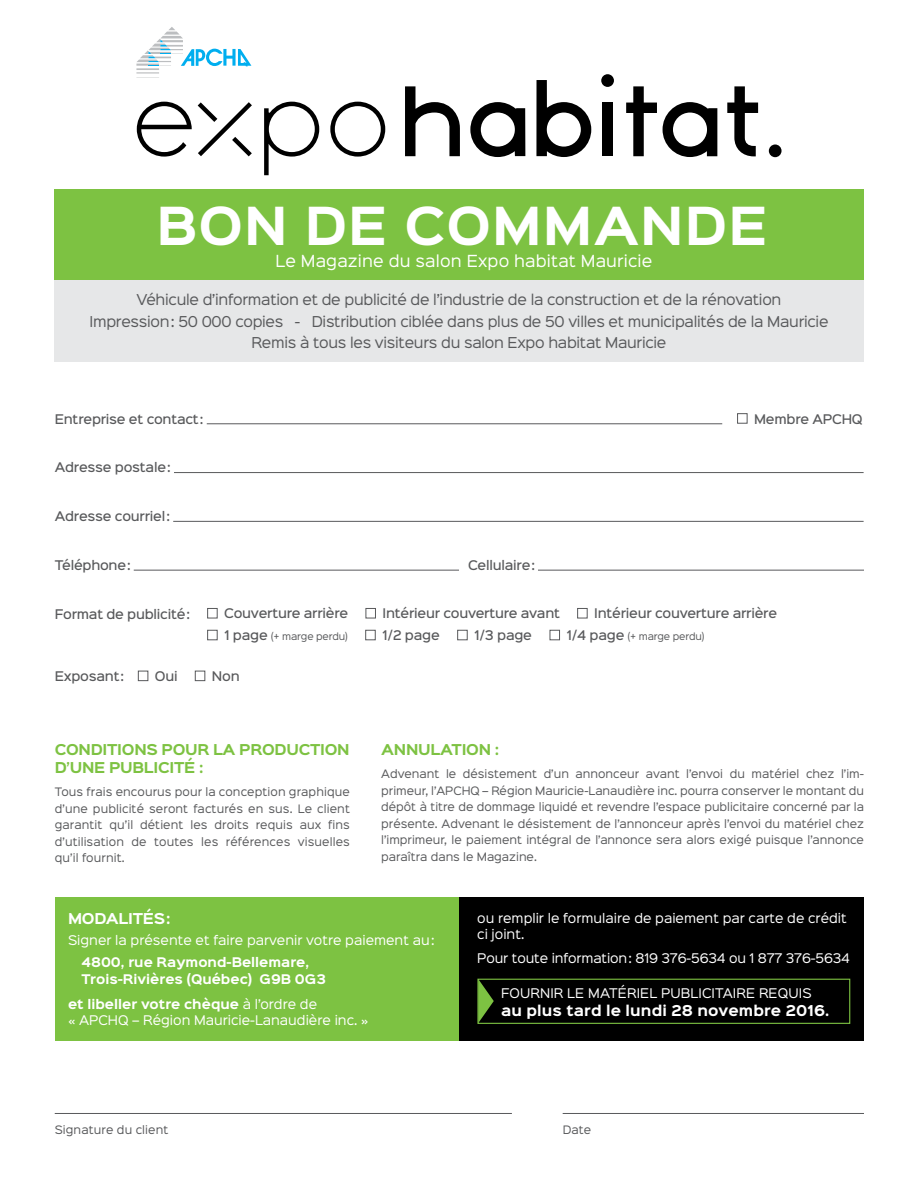
<style>
.page{position:relative;width:918px;height:1188px;background:#fff}
.page>*{position:absolute;margin:0;border:0;box-sizing:border-box;transform-origin:0 0}
.t1{font:700 47.25px "Sinkin Sans 700";letter-spacing:.025em;color:#fff}
.t2{font:15px "Sinkin Sans 400";letter-spacing:.01em;color:#fff}
.t3{font:13.5px/21.8px "Sinkin Sans 400";letter-spacing:-.02em;color:#58595b;text-align:center}
.t4{font:700 13.5px/18px "Sinkin Sans 700";letter-spacing:-.02em;color:#7dc242}
.t5{font:700 13.5px "Sinkin Sans 700";letter-spacing:-.02em;color:#fff}
.t6{font:12px/16.5px "Sinkin Sans 400";color:#fff}
.t7{font:500 12px "Sinkin Sans 500";letter-spacing:-.02em;color:#58595b}
.t8{font:700 12px/16.5px "Sinkin Sans 700";color:#fff}
.t9{font:10.5px/16.5px "Sinkin Sans 400";letter-spacing:.01em;color:#58595b;text-align:justify}
.t10{font:9px "Sinkin Sans 400";color:#58595b}
.s1{font-family:"Sinkin Sans 500";font-weight:500;font-size:12px}
.s2{font-family:"Sinkin Sans 400";font-weight:400}
</style>
<div class="page">
<div style="left:602px;top:102px;width:11px;height:54px;background:#000"></div>
<svg style="left:626px;top:86px;width:31px;height:70px"></svg>
<svg style="left:536px;top:80px;width:55px;height:77px"></svg>
<svg style="left:405px;top:86px;width:55px;height:70px"></svg>
<svg style="left:663px;top:102px;width:54px;height:55px"></svg>
<svg style="left:470px;top:102px;width:55px;height:55px"></svg>
<svg style="left:727px;top:86px;width:31px;height:70px"></svg>
<div style="left:769px;top:144px;width:13px;height:13px;background:#000;border-radius:50%"></div>
<div style="left:601px;top:74px;width:13px;height:13px;background:#000;border-radius:50%"></div>
<svg style="left:330px;top:102px;width:55px;height:55px"></svg>
<svg style="left:198px;top:102px;width:54px;height:54px"></svg>
<svg style="left:137px;top:102px;width:55px;height:55px"></svg>
<svg style="left:264px;top:102px;width:55px;height:73px"></svg>
<svg style="left:136px;top:27px;width:115px;height:47px"></svg>
<div style="left:56px;top:897px;width:409px;height:144px;background:#7dc242"></div>
<div style="left:459px;top:897px;width:405px;height:144px;background:#000"></div>
<hr style="left:207px;top:424px;width:515px;height:1px;background:#58595b">
<div style="left:737px;top:413px;width:11px;height:11px;border:1px solid #58595b"></div>
<hr style="left:174px;top:472px;width:690px;height:1px;background:#58595b">
<hr style="left:173px;top:521px;width:691px;height:1px;background:#58595b">
<hr style="left:134px;top:570px;width:325px;height:1px;background:#58595b">
<hr style="left:538px;top:570px;width:326px;height:1px;background:#58595b">
<div style="left:207px;top:608px;width:11px;height:10px;border:1px solid #58595b"></div>
<div style="left:366px;top:608px;width:10px;height:10px;border:1px solid #58595b"></div>
<div style="left:577px;top:608px;width:11px;height:10px;border:1px solid #58595b"></div>
<div style="left:207px;top:630px;width:11px;height:10px;border:1px solid #58595b"></div>
<div style="left:365px;top:630px;width:11px;height:10px;border:1px solid #58595b"></div>
<div style="left:457px;top:630px;width:11px;height:10px;border:1px solid #58595b"></div>
<div style="left:550px;top:630px;width:10px;height:10px;border:1px solid #58595b"></div>
<div style="left:138px;top:671px;width:10px;height:10px;border:1px solid #58595b"></div>
<div style="left:195px;top:671px;width:10px;height:10px;border:1px solid #58595b"></div>
<hr style="left:55px;top:1113px;width:457px;height:1px;background:#58595b">
<hr style="left:563px;top:1113px;width:301px;height:1px;background:#58595b">
<div style="left:55px;top:189px;width:809px;height:91px;background:#7dc242"></div>
<div style="left:55px;top:280px;width:809px;height:82px;background:#e6e7e8"></div>
<div style="left:477px;top:979px;width:373px;height:45px;border:1px solid #7dc242"></div>
<svg style="left:478px;top:979px;width:16px;height:44px"></svg>
<h1 class="t1" style="left:157px;top:201px;width:613px">bon de commande</h1>
<h2 class="t2" style="left:276px;top:249px;width:378px">Le Magazine du salon Expo habitat Mauricie</h2>
<p class="t3" style="left:89px;top:287px;width:741px">Véhicule d’information et de publicité de l’industrie de la construction et de la rénovation<br>Impression: 50 000 copies - Distribution ciblée dans plus de 50 villes et municipalités de la Mauricie<br>Remis à tous les visiteurs du salon Expo habitat Mauricie</p>
<p class="t7" style="left:55px;top:408px;width:150px">Entreprise et contact:</p>
<p class="t7" style="left:754px;top:408px;width:110px">Membre APCHQ</p>
<p class="t7" style="left:55px;top:457px;width:118px">Adresse postale:</p>
<p class="t7" style="left:55px;top:506px;width:117px">Adresse courriel:</p>
<p class="t7" style="left:55px;top:555px;width:78px">Téléphone:</p>
<p class="t7" style="left:468px;top:555px;width:68px">Cellulaire:</p>
<p class="t7" style="left:55px;top:604px;width:137px">Format de publicité:</p>
<p class="t7" style="left:224px;top:603px;width:126px">Couverture arrière</p>
<p class="t7" style="left:383px;top:603px;width:179px">Intérieur couverture avant</p>
<p class="t7" style="left:594px;top:603px;width:184px">Intérieur couverture arrière</p>
<p class="t10" style="left:224px;top:629px;width:125px"><span class="s1">1 page</span> (+ marge perdu)</p>
<p class="t7" style="left:383px;top:625px;width:59px">1/2 page</p>
<p class="t7" style="left:475px;top:625px;width:59px">1/3 page</p>
<p class="t10" style="left:567px;top:629px;width:139px"><span class="s1">1/4 page</span> (+ marge perdu)</p>
<p class="t7" style="left:55px;top:666px;width:71px">Exposant:</p>
<p class="t7" style="left:155px;top:666px;width:24px">Oui</p>
<p class="t7" style="left:212px;top:666px;width:29px">Non</p>
<p class="t4" style="left:55px;top:741px;width:296px">Conditions pour la production d’une publicité :</p>
<p class="t9" style="left:55px;top:783px;width:297px">Tous frais encourus pour la conception graphique d’une publicité seront facturés en sus. Le client garantit qu’il détient les droits requis aux fins d’utilisation de toutes les références visuelles qu’il fournit.</p>
<p class="t4" style="left:381px;top:741px;width:119px">Annulation :</p>
<p class="t9" style="left:381px;top:765px;width:484px">Advenant le désistement d’un annonceur avant l’envoi du matériel chez l’im&shy;primeur, l’APCHQ – Région Mauricie-Lanaudière inc. pourra conserver le montant du dépôt à titre de dommage liquidé et revendre l’espace publicitaire concerné par la présente. Advenant le désistement de l’annonceur après l’envoi du matériel chez l’imprimeur, le paiement intégral de l’annonce sera alors exigé puisque l’annonce paraîtra dans le Magazine.</p>
<p class="t5" style="left:68px;top:911px;width:104px">Modalités:</p>
<p class="t6" style="left:68px;top:931px;width:368px">Signer la présente et faire parvenir votre paiement au:</p>
<p class="t8" style="left:82px;top:955px;width:246px">4800, rue Raymond-Bellemare,<br>Trois-Rivières (Québec) G9B 0G3</p>
<p class="t8" style="left:68px;top:996px;width:251px">et libeller votre chèque <span class="s2">à l’ordre de</span></p>
<p class="t6" style="left:68px;top:1011px;width:302px">« APCHQ – Région Mauricie-Lanaudière inc. »</p>
<p class="t6" style="left:477px;top:909px;width:371px">ou remplir le formulaire de paiement par carte de crédit ci joint.</p>
<p class="t6" style="left:477px;top:949px;width:374px">Pour toute information: 819 376-5634 ou 1 877 376-5634</p>
<p class="t6" style="left:501px;top:984px;width:197px">fourni r le matéri el publicit</p>
<p class="t6" style="left:723px;top:984px;width:83px">ai re requis</p>
<p class="t5" style="left:501px;top:1003px;width:330px">au plus tard le lundi 28 novembre 2016.</p>
<p class="t9" style="left:55px;top:1121px;width:115px">Signature du client</p>
<p class="t9" style="left:563px;top:1121px;width:30px">Date</p>
</div>
